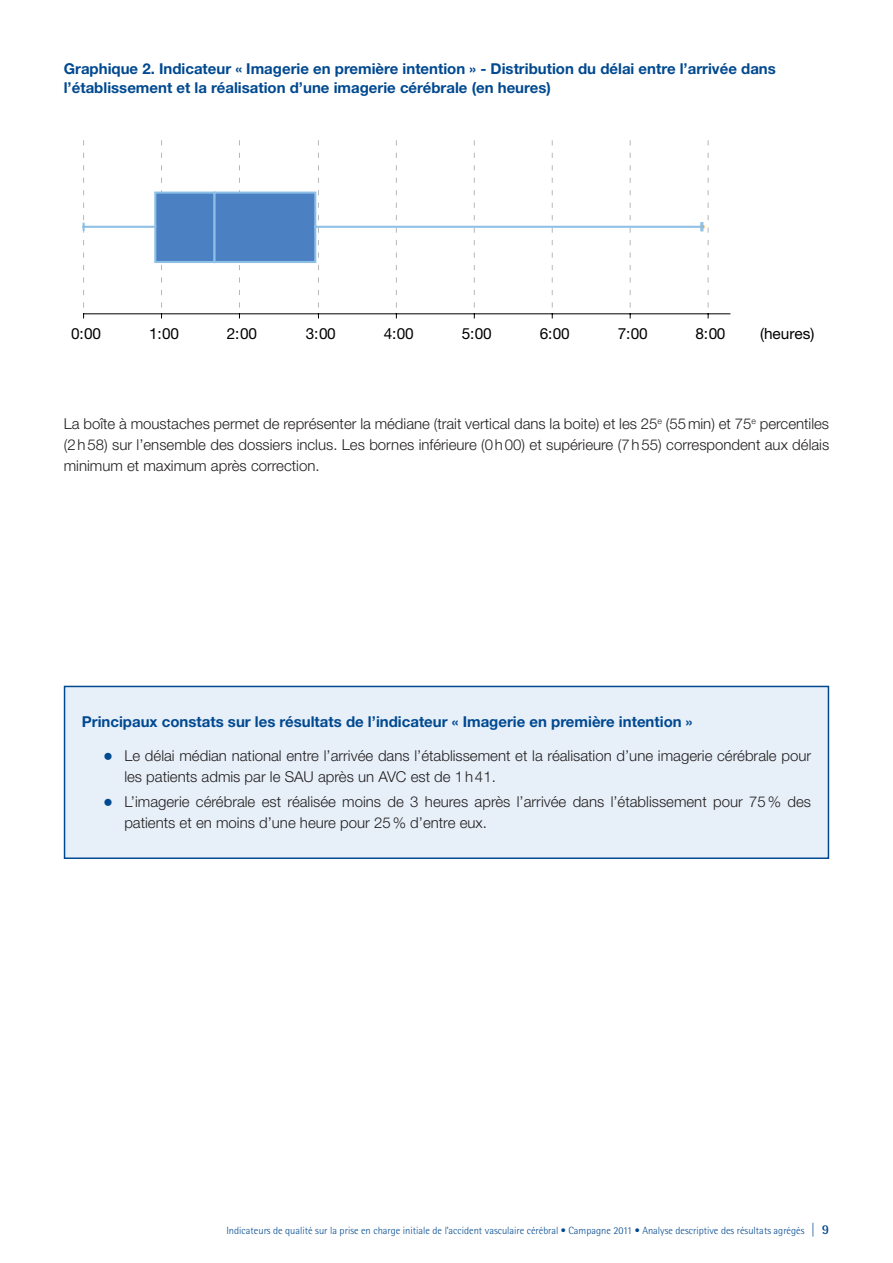
<style>
.page{position:relative;width:893px;height:1263px;background:#fff}
.page>*{position:absolute;margin:0;border:0;box-sizing:border-box;transform-origin:0 0}
.t1{font:15.3px "Helvetica Neue LT Std";letter-spacing:-.015em;color:#000}
.t2{font:300 15px/21px "Helvetica Neue LT Std";color:#231f20}
.t3{font:700 15px/18px "Helvetica Neue LT Std";color:#014990}
.t4{font:300 10.5px "Rotis Semi Sans Std";color:#014990}
.s1{font-family:"Arial";font-weight:400;font-size:16.5px;color:#014990}
.s2{font-size:13.5px}
.s3{font-weight:700;font-size:13.5px}
</style>
<div class="page">
<svg style="left:82px;top:190px;width:618px;height:74px"></svg>
<hr style="left:84px;top:314px;width:646px;height:1px;background:#000">
<svg style="left:83px;top:141px;width:1px;height:177px"></svg>
<svg style="left:161px;top:141px;width:1px;height:177px"></svg>
<svg style="left:239px;top:141px;width:1px;height:177px"></svg>
<svg style="left:318px;top:141px;width:1px;height:177px"></svg>
<svg style="left:396px;top:141px;width:1px;height:177px"></svg>
<svg style="left:474px;top:141px;width:1px;height:177px"></svg>
<svg style="left:552px;top:141px;width:1px;height:177px"></svg>
<svg style="left:630px;top:141px;width:1px;height:177px"></svg>
<svg style="left:700px;top:141px;width:9px;height:177px"></svg>
<div style="left:64px;top:686px;width:765px;height:173px;background:#e7f0f9;border:2px solid #014990"></div>
<p class="t3" style="left:64px;top:60px;width:714px">Graphique 2. Indicateur « Imagerie en première intention » - Distribution du délai entre l’arrivée dans l’établissement et la réalisation d’une imagerie cérébrale (en heures)</p>
<p class="t1" style="left:71px;top:324px;width:31px">0:00</p>
<p class="t1" style="left:149px;top:324px;width:31px">1:00</p>
<p class="t1" style="left:227px;top:324px;width:31px">2:00</p>
<p class="t1" style="left:306px;top:324px;width:31px">3:00</p>
<p class="t1" style="left:384px;top:324px;width:31px">4:00</p>
<p class="t1" style="left:462px;top:324px;width:31px">5:00</p>
<p class="t1" style="left:540px;top:324px;width:31px">6:00</p>
<p class="t1" style="left:618px;top:324px;width:31px">7:00</p>
<p class="t1" style="left:696px;top:324px;width:31px">8:00</p>
<p class="t1" style="left:760px;top:324px;width:56px">(heures)</p>
<p class="t2" style="left:64px;top:413px;width:767px;text-align:justify">La boîte à moustaches permet de représenter la médiane (trait vertical dans la boite) et les 25<sup>e</sup> (55min) et 75<sup>e</sup> percentiles (2h58) sur l’ensemble des dossiers inclus. Les bornes inférieure (0h00) et supérieure (7h55) correspondent aux délais minimum et maximum après correction.</p>
<p class="t3" style="left:82px;top:712px;width:612px">Principaux constats sur les résultats de l’indicateur « Imagerie en première intention »</p>
<p class="t2" style="left:124px;top:744px;width:688px;text-indent:-21px"><span class="s1">●</span> Le délai médian national entre l’arrivée dans l’établissement et la réalisation d’une imagerie cérébrale pour les patients admis par le SAU après un AVC est de 1h41.</p>
<p class="t2" style="left:124px;top:791px;width:688px;text-indent:-21px"><span class="s1">●</span> L’imagerie cérébrale est réalisée moins de 3 heures après l’arrivée dans l’établissement pour 75% des patients et en moins d’une heure pour 25% d’entre eux.</p>
<p class="t4" style="left:226px;top:1225px;width:604px">Indicateurs de qualité sur la prise en charge initiale de l’accident vasculaire cérébral • Campagne 2011 • Analyse descriptive des résultats agrégés <span class="s2">|</span> <span class="s3">9</span></p>
</div>
